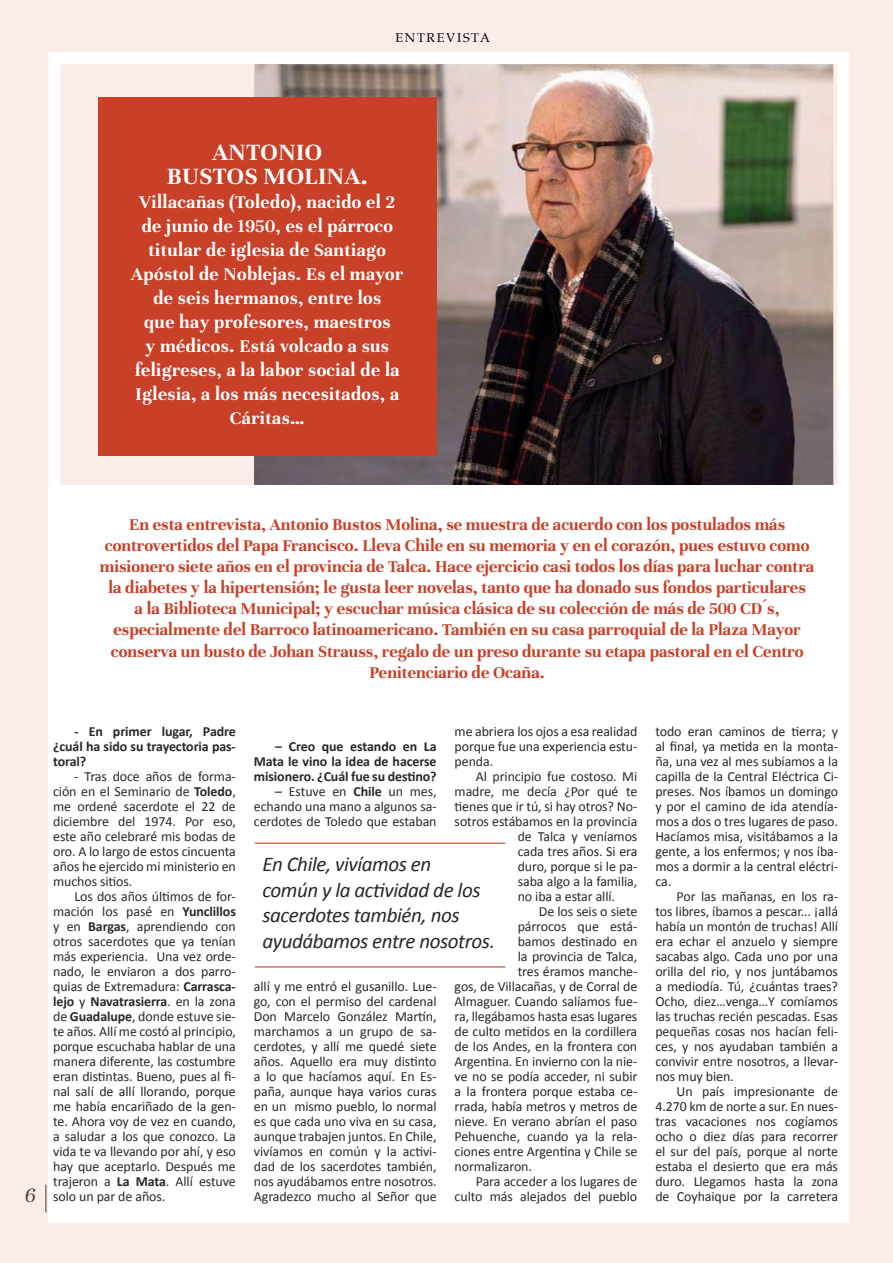
<style>
.page{position:relative;width:893px;height:1263px;background:#f9ece9}
.page>*{position:absolute;margin:0;border:0;box-sizing:border-box;transform-origin:0 0}
.t1{font:700 25.5px/24px "Unna";letter-spacing:.02em;color:#fff;text-align:center}
.t2{font:italic 22.5px "Unna";color:#3c3c3b}
.t3{font:italic 21px/25.5px "Calibri";letter-spacing:-.02em;color:#282827}
.t4{font:700 19.5px/24px "Unna";letter-spacing:.02em;color:#fff;text-align:center}
.t5{font:700 18px/21px "Unna";color:#c74027;text-align:center}
.t6{font:13.95px/15px "Calibri";letter-spacing:-.005em;color:#282827;text-align:justify}
.t7{font:700 13.95px/15px "Calibri";letter-spacing:-.005em;color:#282827;text-align:justify}
.t8{font:12.75px "Palatino";letter-spacing:.13em;color:#000}
.s1{font-weight:700}
</style>
<div class="page">
<img style="left:254px;top:65px;width:579px;height:420px">
<div style="left:48px;top:52px;width:801px;height:1171px;border:12px solid #fff"></div>
<div style="left:48px;top:485px;width:800px;height:737px;background:#fff"></div>
<div style="left:98px;top:98px;width:339px;height:358px;background:#c74027"></div>
<hr style="left:255px;top:966px;width:250px;height:1px;background:#c74027">
<hr style="left:255px;top:843px;width:250px;height:1px;background:#c74027">
<p class="t8" style="left:396px;top:27px;width:96px">ENTREVISTA</p>
<h1 class="t1" style="left:167px;top:139px;width:202px">ANTONIO<br>BUSTOS MOLINA.</h1>
<p class="t4" style="left:131px;top:189px;width:274px">Villacañas (Toledo), nacido el 2 de junio de 1950, es el párroco titular de iglesia de Santiago<br>Apóstol de Noblejas. Es el mayor de seis hermanos, entre los<br>que hay profesores, maestros<br>y médicos. Está volcado a sus feligreses, a la labor social de la<br>Iglesia, a los más necesitados, a<br>Cáritas…</p>
<p class="t5" style="left:100px;top:513px;width:716px">En esta entrevista, Antonio Bustos Molina, se muestra de acuerdo con los postulados más controvertidos del Papa Francisco. Lleva Chile en su memoria y en el corazón, pues estuvo como misionero siete años en el provincia de Talca. Hace ejercicio casi todos los días para luchar contra la diabetes y la hipertensión; le gusta leer novelas, tanto que ha donado sus fondos particulares<br>a la Biblioteca Municipal; y escuchar música clásica de su colección de más de 500 CD´s, especialmente del Barroco latinoamericano. También en su casa parroquial de la Plaza Mayor conserva un busto de Johan Strauss, regalo de un preso durante su etapa pastoral en el Centro Penitenciario de Ocaña.</p>
<h2 class="t2" style="left:25px;top:1179px;width:12px">6</h2>
<p class="t7" style="left:53px;top:724px;width:184px;text-indent:21px">- En primer lugar, Padre ¿cuál ha sido su trayectoria pas&shy;toral?</p>
<p class="t6" style="left:53px;top:768px;width:184px;text-indent:21px">- Tras doce años de forma&shy;ción en el Seminario de <span class="s1">Toledo</span>, me ordené sacerdote el 22 de diciembre del 1974. Por eso, este año celebraré mis bodas de oro. A lo largo de estos cincuenta años he ejercido mi ministerio en muchos sitios.</p>
<p class="t6" style="left:53px;top:888px;width:184px;text-indent:21px">Los dos años últimos de for&shy;mación los pasé en <span class="s1">Yunclillos </span>y en <span class="s1">Bargas</span>, aprendiendo con otros sacerdotes que ya tenían más experiencia. Una vez orde&shy;nado, le enviaron a dos parro&shy;quias de Extremadura: <span class="s1">Carrasca&shy;lejo</span> y <span class="s1">Navatrasierra</span>. en la zona de <span class="s1">Guadalupe</span>, donde estuve sie&shy;te años. Allí me costó al principio, porque escuchaba hablar de una manera diferente, las costumbre eran distintas. Bueno, pues al fi&shy;nal salí de allí llorando, porque me había encariñado de la gen&shy;te. Ahora voy de vez en cuando, a saludar a los que conozco. La vida te va llevando por ahí, y eso hay que aceptarlo. Después me trajeron a <span class="s1">La Mata</span>. Allí estuve solo un par de años.</p>
<p class="t6" style="left:455px;top:723px;width:184px">me abriera los ojos a esa realidad porque fue una experiencia estu&shy;penda.</p>
<p class="t6" style="left:476px;top:768px;width:163px">Al principio fue costoso. Mi</p>
<p class="t6" style="left:455px;top:783px;width:184px">madre, me decía ¿Por qué te</p>
<p class="t6" style="left:455px;top:798px;width:184px">tienes que ir tú, si hay otros? No-</p>
<p class="t6" style="left:455px;top:813px;width:184px">sotros estábamos en la provincia</p>
<p class="t6" style="left:518px;top:828px;width:121px">de Talca y veníamos</p>
<p class="t6" style="left:518px;top:843px;width:121px">cada tres años. Si era</p>
<p class="t6" style="left:518px;top:858px;width:121px">duro, porque si le pa-</p>
<p class="t6" style="left:518px;top:873px;width:121px">saba algo a la familia,</p>
<p class="t6" style="left:518px;top:888px;width:99px">no iba a estar allí.</p>
<p class="t6" style="left:539px;top:903px;width:100px">De los seis o siete</p>
<p class="t6" style="left:518px;top:918px;width:121px">párrocos que está-</p>
<p class="t6" style="left:518px;top:933px;width:121px">bamos destinado en</p>
<p class="t6" style="left:518px;top:948px;width:121px">la provincia de Talca,</p>
<p class="t6" style="left:518px;top:963px;width:121px">tres éramos manche-</p>
<p class="t6" style="left:455px;top:978px;width:184px">gos, de Villacañas, y de Corral de</p>
<p class="t6" style="left:455px;top:993px;width:184px">Almaguer. Cuando salíamos fue-</p>
<p class="t6" style="left:455px;top:1008px;width:184px">ra, llegábamos hasta esas lugares</p>
<p class="t6" style="left:455px;top:1023px;width:184px">de culto metidos en la cordillera</p>
<p class="t6" style="left:455px;top:1038px;width:184px">de los Andes, en la frontera con</p>
<p class="t6" style="left:455px;top:1053px;width:184px">Argentina. En invierno con la nie-</p>
<p class="t6" style="left:455px;top:1068px;width:184px">ve no se podía acceder, ni subir</p>
<p class="t6" style="left:455px;top:1083px;width:184px">a la frontera porque estaba ce-</p>
<p class="t6" style="left:455px;top:1098px;width:184px">rrada, había metros y metros de</p>
<p class="t6" style="left:455px;top:1113px;width:184px">nieve. En verano abrían el paso</p>
<p class="t6" style="left:455px;top:1128px;width:184px">Pehuenche, cuando ya la rela-</p>
<p class="t6" style="left:455px;top:1143px;width:184px">ciones entre Argentina y Chile se</p>
<p class="t6" style="left:455px;top:1158px;width:79px">normalizaron.</p>
<p class="t6" style="left:476px;top:1173px;width:163px">Para acceder a los lugares de</p>
<p class="t6" style="left:455px;top:1188px;width:184px">culto más alejados del pueblo</p>
<p class="t7" style="left:254px;top:739px;width:184px;text-indent:21px">– Creo que estando en La Mata le vino la idea de hacerse misionero. ¿Cuál fue su destino?</p>
<p class="t6" style="left:254px;top:783px;width:184px;text-indent:21px">– Estuve en <span class="s1">Chile</span> un mes, echando una mano a algunos sa&shy;cerdotes de Toledo que estaban</p>
<h3 class="t3" style="left:262px;top:850px;width:234px">En Chile, vivíamos en<br>común y la actividad de los sacerdotes también, nos ayudábamos entre nosotros.</h3>
<p class="t6" style="left:254px;top:978px;width:184px">allí y me entró el gusanillo. Lue&shy;go, con el permiso del cardenal Don Marcelo González Martín, marchamos a un grupo de sa&shy;cerdotes, y allí me quedé siete años. Aquello era muy distinto a lo que hacíamos aquí. En Es&shy;paña, aunque haya varios curas en un mismo pueblo, lo normal es que cada uno viva en su casa, aunque trabajen juntos. En Chile, vivíamos en común y la activi&shy;dad de los sacerdotes también, nos ayudábamos entre nosotros.<br>Agradezco mucho al Señor que</p>
<p class="t6" style="left:655px;top:723px;width:184px">todo eran caminos de tierra; y al final, ya metida en la monta&shy;ña, una vez al mes subíamos a la capilla de la Central Eléctrica Ci&shy;preses. Nos íbamos un domingo y por el camino de ida atendía&shy;mos a dos o tres lugares de paso.<br>Hacíamos misa, visitábamos a la gente, a los enfermos; y nos íba&shy;mos a dormir a la central eléctri&shy;ca.</p>
<p class="t6" style="left:655px;top:888px;width:184px;text-indent:21px">Por las mañanas, en los ra&shy;tos libres, íbamos a pescar... ¡allá había un montón de truchas! Allí era echar el anzuelo y siempre sacabas algo. Cada uno por una orilla del rio, y nos juntábamos a mediodía. Tú, ¿cuántas traes?<br>Ocho, diez…venga…Y comíamos las truchas recién pescadas. Esas pequeñas cosas nos hacían feli&shy;ces, y nos ayudaban también a convivir entre nosotros, a llevar&shy;nos muy bien.</p>
<p class="t6" style="left:655px;top:1083px;width:184px;text-indent:21px">Un país impresionante de 4.270 km de norte a sur. En nues&shy;tras vacaciones nos cogíamos ocho o diez días para recorrer el sur del país, porque al norte estaba el desierto que era más duro. Llegamos hasta la zona de Coyhaique por la carretera</p>
</div>
